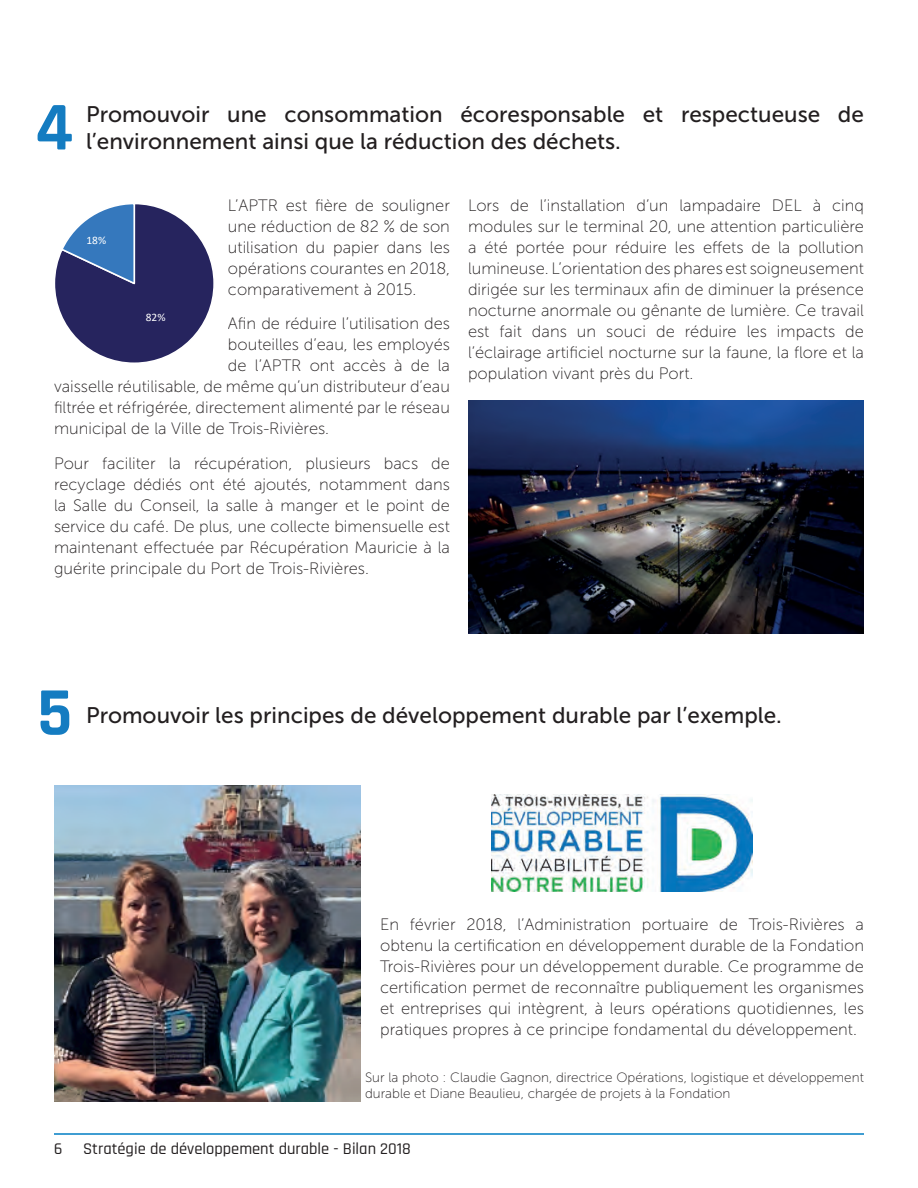
<style>
.page{position:relative;width:918px;height:1188px;background:#fff}
.page>*{position:absolute;margin:0;border:0;box-sizing:border-box;transform-origin:0 0}
.t1{font:700 69px "Rajdhani";color:#147cc1}
.t2{font:22.5px "Museo Sans 500";color:#231f20}
.t3{font:16.5px/21px "Museo Sans 100";color:#231f20;text-align:justify}
.t4{font:500 16.5px "Rajdhani";color:#231f20}
.t5{font:13.5px/16.5px "Museo Sans 100";color:#231f20}
.t6{font:11.4px "Calibri";color:#fff}
</style>
<div class="page">
<hr style="left:54px;top:1133px;width:810px;height:2px;background:#007ec4">
<img style="left:54px;top:785px;width:307px;height:317px">
<img style="left:492px;top:795px;width:260px;height:96px">
<img style="left:468px;top:401px;width:396px;height:233px">
<svg style="left:55px;top:204px;width:159px;height:159px"></svg>
<h1 class="t1" style="left:35px;top:85px;width:39px">4</h1>
<h2 class="t2" style="left:86px;top:102px;width:779px">Promouvoir une consommation écoresponsable et respectueuse de</h2>
<h2 class="t2" style="left:86px;top:129px;width:537px">l’environnement ainsi que la réduction des déchets.</h2>
<p class="t3" style="left:228px;top:195px;width:224px">L’APTR est fière de souligner une réduction de 82 % de son utilisation du papier dans les opérations courantes en 2018, comparativement à 2015.</p>
<p class="t3" style="left:228px;top:313px;width:224px">Afin de réduire l’utilisation des</p>
<p class="t3" style="left:228px;top:334px;width:224px">bouteilles d’eau, les employés</p>
<p class="t3" style="left:228px;top:355px;width:224px">de l’APTR ont accès à de la</p>
<p class="t3" style="left:54px;top:376px;width:397px">vaisselle réutilisable, de même qu’un distributeur d’eau</p>
<p class="t3" style="left:54px;top:397px;width:397px">filtrée et réfrigérée, directement alimenté par le réseau</p>
<p class="t3" style="left:54px;top:418px;width:277px">municipal de la Ville de Trois-Rivières.</p>
<p class="t3" style="left:54px;top:453px;width:398px">Pour faciliter la récupération, plusieurs bacs de recyclage dédiés ont été ajoutés, notamment dans la Salle du Conseil, la salle à manger et le point de service du café. De plus, une collecte bimensuelle est maintenant effectuée par Récupération Mauricie à la guérite principale du Port de Trois-Rivières.</p>
<p class="t6" style="left:86px;top:233px;width:21px">18%</p>
<p class="t6" style="left:146px;top:309px;width:21px">82%</p>
<p class="t3" style="left:468px;top:195px;width:398px">Lors de l’installation d’un lampadaire DEL à cinq modules sur le terminal 20, une attention particulière a été portée pour réduire les effets de la pollution lumineuse. L’orientation des phares est soigneusement dirigée sur les terminaux afin de diminuer la présence nocturne anormale ou gênante de lumière. Ce travail est fait dans un souci de réduire les impacts de l’éclairage artificiel nocturne sur la faune, la flore et la population vivant près du Port.</p>
<h1 class="t1" style="left:37px;top:671px;width:36px">5</h1>
<h2 class="t2" style="left:86px;top:703px;width:697px">Promouvoir les principes de développement durable par l’exemple.</h2>
<p class="t3" style="left:380px;top:914px;width:485px">En février 2018, l’Administration portuaire de Trois-Rivières a obtenu la certification en développement durable de la Fondation Trois-Rivières pour un développement durable. Ce programme de certification permet de reconnaître publiquement les organismes et entreprises qui intègrent, à leurs opérations quotidiennes, les pratiques propres à ce principe fondamental du développement.</p>
<p class="t5" style="left:365px;top:1069px;width:500px">Sur la photo : Claudie Gagnon, directrice Opérations, logistique et développement durable et Diane Beaulieu, chargée de projets à la Fondation</p>
<p class="t4" style="left:54px;top:1139px;width:10px">6</p>
<p class="t4" style="left:83px;top:1139px;width:329px">Stratégie de développement durable - Bilan 2018</p>
</div>
